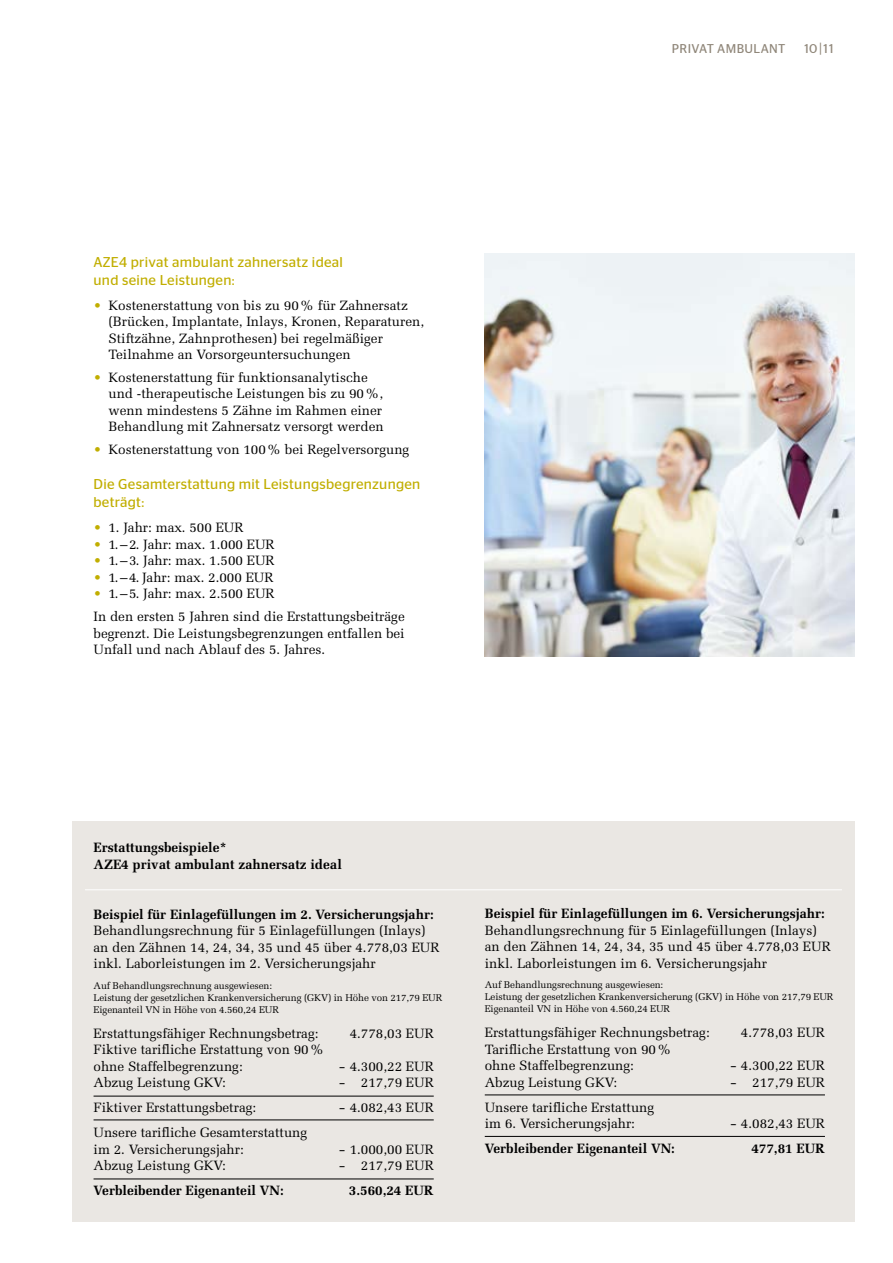
<style>
.page{position:relative;width:893px;height:1263px;background:#fff}
.page>*{position:absolute;margin:0;border:0;box-sizing:border-box;transform-origin:0 0}
.t1{font:14.25px/18px "Stag Sans";letter-spacing:.02em;color:#c1ae00}
.t2{font:13.5px/16.5px "Melior LT Std";color:#000}
.t3{font:700 13.5px/16.5px "Melior LT Std";color:#000}
.t4{font:13.5px "Melior LT Std";color:#000;scale:1.5 1}
.t5{font:12.75px "Stag Sans";letter-spacing:.03em;color:#90877a}
.t6{font:9.75px/12px "Melior LT Std";letter-spacing:-.01em;color:#000}
.s1{font-size:15.3px}
.s2{color:#c1ae00}
</style>
<div class="page">
<div style="left:72px;top:821px;width:783px;height:400px;background:#eae7e3"></div>
<hr style="left:485px;top:1095px;width:340px;height:1px;background:#000">
<hr style="left:94px;top:1096px;width:340px;height:1px;background:#000">
<hr style="left:94px;top:1120px;width:340px;height:1px;background:#000">
<hr style="left:94px;top:1179px;width:340px;height:1px;background:#000">
<hr style="left:485px;top:1136px;width:340px;height:1px;background:#000">
<hr style="left:85px;top:889px;width:757px;height:1px;background:#fff">
<img style="left:485px;top:254px;width:370px;height:402px">
<p class="t5" style="left:672px;top:41px;width:115px">PRIVAT AMBULANT</p>
<p class="t5" style="left:804px;top:41px;width:31px">10<span class="s1">|</span>11</p>
<p class="t1" style="left:94px;top:252px;width:251px">AZE4 privat ambulant zahnersatz ideal und seine Leistungen:</p>
<p class="t2" style="left:108px;top:297px;width:317px;text-indent:-15px"><span class="s2">•</span> Kostenerstattung von bis zu 90% für Zahnersatz (Brücken, Implantate, Inlays, Kronen, Reparaturen, Stiftzähne, Zahnprothesen) bei regelmäßiger Teilnahme an Vorsorgeuntersuchungen</p>
<p class="t2" style="left:108px;top:369px;width:277px;text-indent:-15px"><span class="s2">•</span> Kostenerstattung für funktionsanalytische und -therapeutische Leistungen bis zu 90%, wenn mindestens 5 Zähne im Rahmen einer Behandlung mit Zahnersatz versorgt werden</p>
<p class="t2" style="left:94px;top:441px;width:317px"><span class="s2">•</span> Kostenerstattung von 100% bei Regelversorgung</p>
<p class="t1" style="left:94px;top:475px;width:328px">Die Gesamterstattung mit Leistungsbegrenzungen beträgt:</p>
<p class="t2" style="left:94px;top:519px;width:151px"><span class="s2">•</span> 1. Jahr: max. 500 EUR</p>
<p class="t2" style="left:94px;top:536px;width:182px"><span class="s2">•</span> 1. – 2. Jahr: max. 1.000 EUR</p>
<p class="t2" style="left:94px;top:552px;width:182px"><span class="s2">•</span> 1. – 3. Jahr: max. 1.500 EUR</p>
<p class="t2" style="left:94px;top:569px;width:181px"><span class="s2">•</span> 1. – 4. Jahr: max. 2.000 EUR</p>
<p class="t2" style="left:94px;top:582px;width:313px;line-height:23px"><span class="s2">•</span> 1. – 5. Jahr: max. 2.500 EUR<br>In den ersten 5 Jahren sind die Erstattungsbeiträge</p>
<p class="t2" style="left:94px;top:625px;width:313px">begrenzt. Die Leistungsbegrenzungen entfallen bei<br>Unfall und nach Ablauf des 5. Jahres.</p>
<p class="t3" style="left:94px;top:839px;width:250px">Erstattungsbeispiele*<br>AZE4 privat ambulant zahnersatz ideal</p>
<p class="t3" style="left:94px;top:906px;width:342px">Beispiel für Einlagefüllungen im 2. Versicherungsjahr:</p>
<p class="t2" style="left:94px;top:922px;width:347px">Behandlungsrechnung für 5 Einlagefüllungen (Inlays) an den Zähnen 14, 24, 34, 35 und 45 über 4.778,03 EUR inkl. Laborleistungen im 2. Versicherungsjahr</p>
<p class="t6" style="left:94px;top:979px;width:350px">Auf Behandlungsrechnung ausgewiesen:<br>Leistung der gesetzlichen Krankenversicherung (GKV) in Höhe von 217,79 EUR<br>Eigenanteil VN in Höhe von 4.560,24 EUR</p>
<p class="t2" style="left:94px;top:1025px;width:226px">Erstattungsfähiger Rechnungsbetrag:</p>
<p class="t2" style="left:350px;top:1025px;width:86px">4.778,03 EUR</p>
<p class="t2" style="left:94px;top:1041px;width:232px">Fiktive tarifliche Erstattung von 90% ohne Staffelbegrenzung:</p>
<p class="t4" style="left:339px;top:1058px;width:65px">- 4.300,22 EUR</p>
<p class="t2" style="left:94px;top:1074px;width:134px">Abzug Leistung GKV:</p>
<p class="t4" style="left:339px;top:1074px;width:65px">- 217,79 EUR</p>
<p class="t2" style="left:94px;top:1099px;width:164px">Fiktiver Erstattungsbetrag:</p>
<p class="t4" style="left:339px;top:1099px;width:65px">- 4.082,43 EUR</p>
<p class="t2" style="left:94px;top:1124px;width:215px">Unsere tarifliche Gesamterstattung im 2. Versicherungsjahr:</p>
<p class="t4" style="left:339px;top:1141px;width:65px">- 1.000,00 EUR</p>
<p class="t2" style="left:94px;top:1157px;width:134px">Abzug Leistung GKV:</p>
<p class="t4" style="left:339px;top:1157px;width:65px">- 217,79 EUR</p>
<p class="t3" style="left:94px;top:1182px;width:192px">Verbleibender Eigenanteil VN:</p>
<p class="t3" style="left:349px;top:1182px;width:86px">3.560,24 EUR</p>
<p class="t3" style="left:485px;top:905px;width:342px">Beispiel für Einlagefüllungen im 6. Versicherungsjahr:</p>
<p class="t2" style="left:485px;top:922px;width:347px">Behandlungsrechnung für 5 Einlagefüllungen (Inlays) an den Zähnen 14, 24, 34, 35 und 45 über 4.778,03 EUR inkl. Laborleistungen im 6. Versicherungsjahr</p>
<p class="t6" style="left:485px;top:979px;width:350px">Auf Behandlungsrechnung ausgewiesen:<br>Leistung der gesetzlichen Krankenversicherung (GKV) in Höhe von 217,79 EUR<br>Eigenanteil VN in Höhe von 4.560,24 EUR</p>
<p class="t2" style="left:485px;top:1024px;width:226px">Erstattungsfähiger Rechnungsbetrag:</p>
<p class="t2" style="left:741px;top:1024px;width:86px">4.778,03 EUR</p>
<p class="t2" style="left:485px;top:1041px;width:188px">Tarifliche Erstattung von 90% ohne Staffelbegrenzung:</p>
<p class="t4" style="left:730px;top:1057px;width:65px">- 4.300,22 EUR</p>
<p class="t2" style="left:485px;top:1074px;width:134px">Abzug Leistung GKV:</p>
<p class="t4" style="left:730px;top:1074px;width:65px">- 217,79 EUR</p>
<p class="t2" style="left:485px;top:1099px;width:171px">Unsere tarifliche Erstattung im 6. Versicherungsjahr:</p>
<p class="t4" style="left:730px;top:1115px;width:65px">- 4.082,43 EUR</p>
<p class="t3" style="left:485px;top:1140px;width:192px">Verbleibender Eigenanteil VN:</p>
<p class="t3" style="left:751px;top:1140px;width:75px">477,81 EUR</p>
</div>
